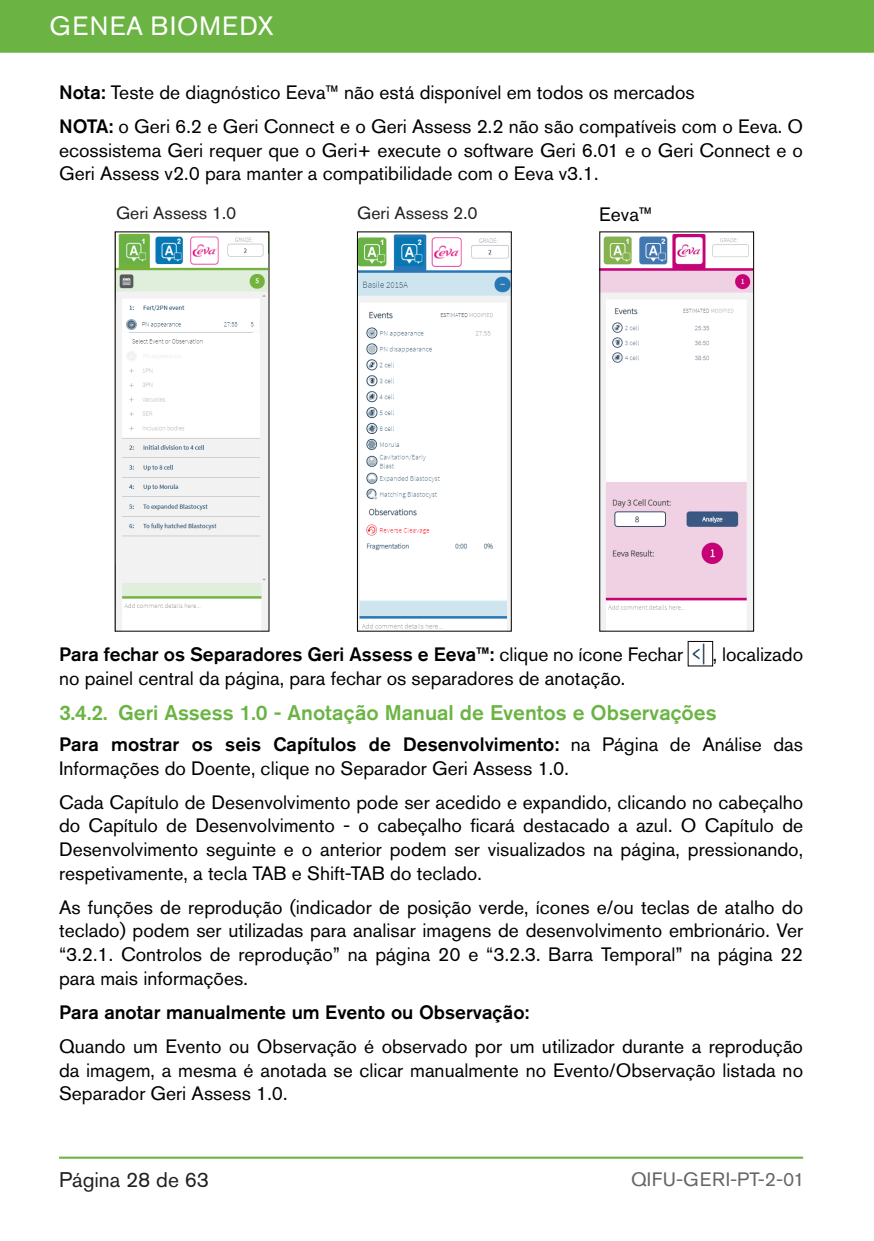
<style>
.page{position:relative;width:874px;height:1241px;background:#fff}
.page>*{position:absolute;margin:0;border:0;box-sizing:border-box;transform-origin:0 0}
.t1{font:26.25px "Akzidenz Grotesk Std";letter-spacing:.055em;color:#fff}
.t2{font:500 21px "Akzidenz Grotesk Std";color:#6bb444}
.t3{font:21px "Akzidenz Grotesk Std";color:#231f20}
.CALLOUT_TEXT{font:19.25px/23.6px "Akzidenz Grotesk Std";color:#000;text-align:justify}
.t4{font:500 19.25px "Akzidenz Grotesk Std";color:#000}
.t5{font:19.25px "Akzidenz Grotesk Std";letter-spacing:.03em;color:#666}
.CALLOUT_TEXT-2{font:17.5px "Akzidenz Grotesk Std";color:#231f20}
.s1{font-weight:500}
.s2{font-weight:400}
</style>
<div class="page">
<div style="left:0;top:0;width:873px;height:53px;background:#6bb444"></div>
<hr style="left:59px;top:1156px;width:743px;height:2px;background:#6bb444">
<img style="left:692px;top:643px;width:13px;height:21px">
<img style="left:117px;top:234px;width:150px;height:395px">
<img style="left:359px;top:234px;width:150px;height:395px">
<div style="left:357px;top:232px;width:154px;height:399px;border:1px solid #000"></div>
<img style="left:601px;top:234px;width:150px;height:395px">
<h1 class="t1" style="left:50px;top:11px;width:225px">GENEA BIOMEDX</h1>
<p class="CALLOUT_TEXT" style="left:59px;top:80px;width:637px"><span class="s1">Nota:</span> Teste de diagnóstico Eeva™ não está disponível em todos os mercados</p>
<p class="CALLOUT_TEXT" style="left:59px;top:114px;width:745px"><span class="s1">NOTA:</span> o Geri 6.2 e Geri Connect e o Geri Assess 2.2 não são compatíveis com o Eeva. O ecossistema Geri requer que o Geri+ execute o software Geri 6.01 e o Geri Connect e o Geri Assess v2.0 para manter a compatibilidade com o Eeva v3.1.</p>
<p class="CALLOUT_TEXT-2" style="left:116px;top:203px;width:122px">Geri Assess 1.0</p>
<p class="CALLOUT_TEXT-2" style="left:357px;top:203px;width:122px">Geri Assess 2.0</p>
<p class="CALLOUT_TEXT" style="left:599px;top:202px;width:55px">Eeva™</p>
<p class="t4" style="left:59px;top:642px;width:625px">Para fechar os Separadores Geri Assess e Eeva™: <span class="s2">clique no ícone Fechar</span></p>
<p class="CALLOUT_TEXT" style="left:712px;top:642px;width:92px">, localizado</p>
<p class="CALLOUT_TEXT" style="left:59px;top:665px;width:567px">no painel central da página, para fechar os separadores de anotação.</p>
<p class="t2" style="left:59px;top:700px;width:658px">3.4.2. Geri Assess 1.0 - Anotação Manual de Eventos e Observações</p>
<p class="CALLOUT_TEXT" style="left:59px;top:732px;width:745px"><span class="s1">Para mostrar os seis Capítulos de Desenvolvimento:</span> na Página de Análise das<br>Informações do Doente, clique no Separador Geri Assess 1.0.</p>
<p class="CALLOUT_TEXT" style="left:59px;top:790px;width:745px">Cada Capítulo de Desenvolvimento pode ser acedido e expandido, clicando no cabeçalho do Capítulo de Desenvolvimento - o cabeçalho ficará destacado a azul. O Capítulo de Desenvolvimento seguinte e o anterior podem ser visualizados na página, pressionando, respetivamente, a tecla TAB e Shift-TAB do teclado.</p>
<p class="CALLOUT_TEXT" style="left:59px;top:895px;width:745px">As funções de reprodução (indicador de posição verde, ícones e/ou teclas de atalho do teclado) podem ser utilizadas para analisar imagens de desenvolvimento embrionário. Ver “3.2.1. Controlos de reprodução” na página 20 e “3.2.3. Barra Temporal” na página 22 para mais informações.</p>
<p class="t4" style="left:59px;top:1000px;width:471px">Para anotar manualmente um Evento ou Observação:</p>
<p class="CALLOUT_TEXT" style="left:59px;top:1034px;width:745px">Quando um Evento ou Observação é observado por um utilizador durante a reprodução da imagem, a mesma é anotada se clicar manualmente no Evento/Observação listada no Separador Geri Assess 1.0.</p>
<p class="t3" style="left:59px;top:1167px;width:152px">Página 28 de 63</p>
<p class="t5" style="left:630px;top:1167px;width:175px">QIFU-GERI-PT-2-01</p>
</div>
